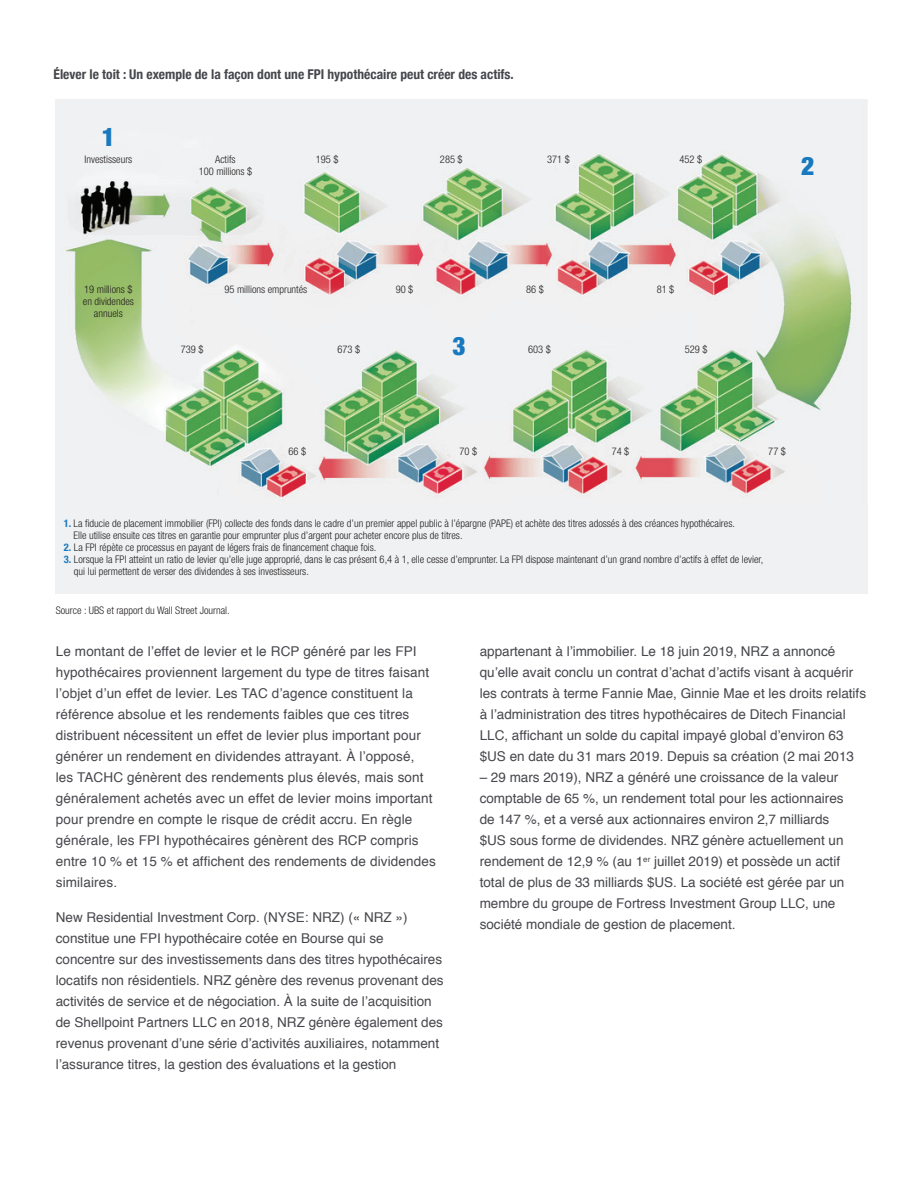
<style>
.page{position:relative;width:918px;height:1188px;background:#fff}
.page>*{position:absolute;margin:0;border:0;box-sizing:border-box;transform-origin:0 0}
.t1{font:900 condensed 25.5px "Helvetica Neue";color:#1979bf}
.t2{font:13.5px/21px "Helvetica";color:#46474c}
.t3{font:700 condensed 13.5px "Helvetica Neue";color:#46474c}
.t4{font:300 condensed 10.5px/12px "Helvetica Neue";color:#231f20}
.s1{font-weight:700;color:#1979bf}
</style>
<div class="page">
<img style="left:56px;top:99px;width:812px;height:495px">
<p class="t3" style="left:54px;top:63px;width:462px">Élever le toit : Un exemple de la façon dont une FPI hypothécaire peut créer des actifs.</p>
<h1 class="t1" style="left:102px;top:122px;width:15px">1</h1>
<p class="t4" style="left:85px;top:154px;width:49px">Investisseurs</p>
<p class="t4" style="left:199px;top:154px;width:55px;text-align:center">Actifs<br>100 millions $</p>
<p class="t4" style="left:316px;top:154px;width:24px">195 $</p>
<p class="t4" style="left:440px;top:154px;width:24px">285 $</p>
<p class="t4" style="left:547px;top:154px;width:24px">371 $</p>
<p class="t4" style="left:679px;top:154px;width:24px">452 $</p>
<h1 class="t1" style="left:801px;top:150px;width:15px">2</h1>
<p class="t4" style="left:83px;top:283px;width:53px;text-align:center">19 millions $ en dividendes annuels</p>
<p class="t4" style="left:396px;top:283px;width:19px">90 $</p>
<p class="t4" style="left:526px;top:283px;width:19px">86 $</p>
<p class="t4" style="left:657px;top:283px;width:19px">81 $</p>
<p class="t4" style="left:224px;top:283px;width:84px">95 millions empruntés</p>
<p class="t4" style="left:181px;top:344px;width:24px">739 $</p>
<p class="t4" style="left:337px;top:344px;width:24px">673 $</p>
<h1 class="t1" style="left:452px;top:330px;width:15px">3</h1>
<p class="t4" style="left:528px;top:344px;width:24px">603 $</p>
<p class="t4" style="left:685px;top:344px;width:24px">529 $</p>
<p class="t4" style="left:289px;top:445px;width:19px">66 $</p>
<p class="t4" style="left:460px;top:445px;width:19px">70 $</p>
<p class="t4" style="left:612px;top:445px;width:19px">74 $</p>
<p class="t4" style="left:768px;top:445px;width:19px">77 $</p>
<p class="t4" style="left:74px;top:517px;width:663px;text-indent:-10px"><span class="s1">1.</span> La fiducie de placement immobilier (FPI) collecte des fonds dans le cadre d’un premier appel public à l’épargne (PAPE) et achète des titres adossés à des créances hypothécaires.<br>Elle utilise ensuite ces titres en garantie pour emprunter plus d’argent pour acheter encore plus de titres.</p>
<p class="t4" style="left:64px;top:541px;width:314px"><span class="s1">2.</span> La FPI répète ce processus en payant de légers frais de financement chaque fois.</p>
<p class="t4" style="left:74px;top:553px;width:691px;text-indent:-10px"><span class="s1">3.</span> Lorsque la FPI atteint un ratio de levier qu’elle juge approprié, dans le cas présent 6,4 à 1, elle cesse d’emprunter. La FPI dispose maintenant d’un grand nombre d’actifs à effet de levier, qui lui permettent de verser des dividendes à ses investisseurs.</p>
<p class="t4" style="left:56px;top:604px;width:175px">Source : UBS et rapport du Wall Street Journal.</p>
<p class="t2" style="left:56px;top:641px;width:382px">Le montant de l’effet de levier et le RCP généré par les FPI hypothécaires proviennent largement du type de titres faisant l’objet d’un effet de levier. Les TAC d’agence constituent la référence absolue et les rendements faibles que ces titres distribuent nécessitent un effet de levier plus important pour générer un rendement en dividendes attrayant. À l’opposé,<br>les TACHC génèrent des rendements plus élevés, mais sont généralement achetés avec un effet de levier moins important pour prendre en compte le risque de crédit accru. En règle générale, les FPI hypothécaires génèrent des RCP compris entre 10 % et 15 % et affichent des rendements de dividendes similaires.</p>
<p class="t2" style="left:56px;top:907px;width:389px">New Residential Investment Corp. (NYSE: NRZ) (« NRZ ») constitue une FPI hypothécaire cotée en Bourse qui se concentre sur des investissements dans des titres hypothécaires locatifs non résidentiels. NRZ génère des revenus provenant des activités de service et de négociation. À la suite de l’acquisition de Shellpoint Partners LLC en 2018, NRZ génère également des revenus provenant d’une série d’activités auxiliaires, notamment l’assurance titres, la gestion des évaluations et la gestion</p>
<p class="t2" style="left:480px;top:642px;width:388px">appartenant à l’immobilier. Le 18 juin 2019, NRZ a annoncé qu’elle avait conclu un contrat d’achat d’actifs visant à acquérir les contrats à terme Fannie Mae, Ginnie Mae et les droits relatifs à l’administration des titres hypothécaires de Ditech Financial LLC, affichant un solde du capital impayé global d’environ 63 $US en date du 31 mars 2019. Depuis sa création (2 mai 2013</p>
<p class="t2" style="left:480px;top:768px;width:366px">– 29 mars 2019), NRZ a généré une croissance de la valeur comptable de 65 %, un rendement total pour les actionnaires de 147 %, et a versé aux actionnaires environ 2,7 milliards $US sous forme de dividendes. NRZ génère actuellement un rendement de 12,9 % (au 1<sup>er</sup> juillet 2019) et possède un actif total de plus de 33 milliards $US. La société est gérée par un membre du groupe de Fortress Investment Group LLC, une société mondiale de gestion de placement.</p>
</div>
